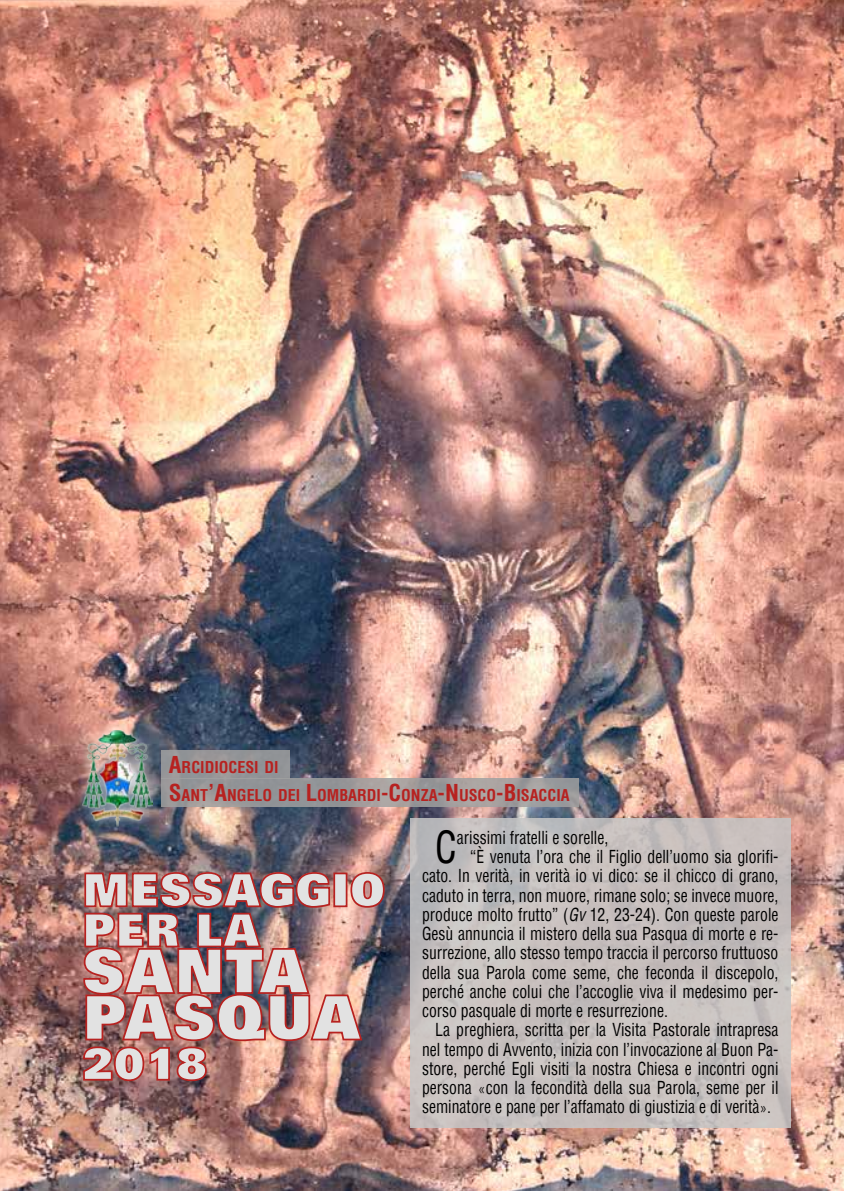
<style>
.page{position:relative;width:844px;height:1191px;background:#fff}
.page>*{position:absolute;margin:0;border:0;box-sizing:border-box;transform-origin:0 0}
.t1{font:900 61.25px/46.6px "Zurich BT";color:#e2e2e2}
.t2{font:900 45.68px/40.2px "Zurich BT";color:#e2e2e2}
.t3{font:condensed 43.23px "Helvetica";color:#000;scale:.9 1}
.t4{font:condensed 17.5px "Helvetica";color:#000;scale:.9 1}
.t5{font:700 condensed 15.92px/27.3px "Helvetica";color:#b72220}
.s1{font-size:22.75px}
.s2{font-style:italic}
.s3{font-family:"Ottawa Plain";font-stretch:normal}
</style>
<div class="page">
<img style="left:0;top:0;width:843px;height:1191px">
<div style="left:73px;top:720px;width:89px;height:114px;background:#fff;opacity:.75"></div>
<img style="left:83px;top:730px;width:69px;height:96px">
<img style="left:82px;top:865px;width:303px;height:217px">
<svg style="left:410px;top:819px;width:380px;height:309px;background:#c5bfbe"></svg>
<svg style="left:161px;top:778px;width:418px;height:28px;background:#9c9a9b"></svg>
<div style="left:161px;top:750px;width:128px;height:28px;background:#939497"></div>
<p class="t5" style="left:169px;top:754px;width:402px"><span class="s1">A</span>RCIDIOCESI DI<br><span class="s1">S</span>ANT<span class="s1">’A</span>NGELO DEI <span class="s1">L</span>OMBARDI<span class="s1">-C</span>ONZA<span class="s1">-N</span>USCO<span class="s1">-B</span>ISACCIA</p>
<h2 class="t2" style="left:82px;top:869px;width:304px">MESSAGGIO<br>PER LA</h2>
<h1 class="t1" style="left:82px;top:947px;width:280px">SANTA<br>PASQUA</h1>
<h2 class="t2" style="left:82px;top:1043px;width:127px">2018</h2>
<h3 class="t3" style="left:435px;top:819px;width:26px">C</h3>
<p class="t4" style="left:457px;top:826px;width:170px">arissimi fratelli e sorelle,</p>
<p class="t4" style="left:470px;top:845px;width:344px">“È venuta l’ora che il Figlio dell’uomo sia glorifi-</p>
<p class="t4" style="left:422px;top:864px;width:397px">cato. In verità, in verità io vi dico: se il chicco di grano,</p>
<p class="t4" style="left:422px;top:884px;width:397px">caduto in terra, non muore, rimane solo; se invece muore,</p>
<p class="t4" style="left:422px;top:903px;width:397px">produce molto frutto” (<span class="s2">Gv</span> 12, 23-24). Con queste parole</p>
<p class="t4" style="left:422px;top:922px;width:397px">Gesù annuncia il mistero della sua Pasqua di morte e re-</p>
<p class="t4" style="left:422px;top:941px;width:397px">surrezione, allo stesso tempo traccia il percorso fruttuoso</p>
<p class="t4" style="left:422px;top:961px;width:397px">della sua Parola come seme, che feconda il discepolo,</p>
<p class="t4" style="left:422px;top:980px;width:397px">perché anche colui che l’accoglie viva il medesimo per-</p>
<p class="t4" style="left:422px;top:999px;width:275px">corso pasquale di morte e resurrezione.</p>
<p class="t4" style="left:435px;top:1018px;width:383px">La preghiera, scritta per la Visita Pastorale intrapresa</p>
<p class="t4" style="left:422px;top:1038px;width:397px">nel tempo di Avvento, inizia con l’invocazione al Buon Pa-</p>
<p class="t4" style="left:422px;top:1057px;width:397px">store, perché Egli visiti la nostra Chiesa e incontri ogni</p>
<p class="t4" style="left:422px;top:1076px;width:397px">persona <span class="s3">«</span>con la fecondità della sua Parola, seme per il</p>
<p class="t4" style="left:422px;top:1095px;width:389px">seminatore e pane per l’affamato di giustizia e di verità<span class="s3">»</span>.</p>
</div>
